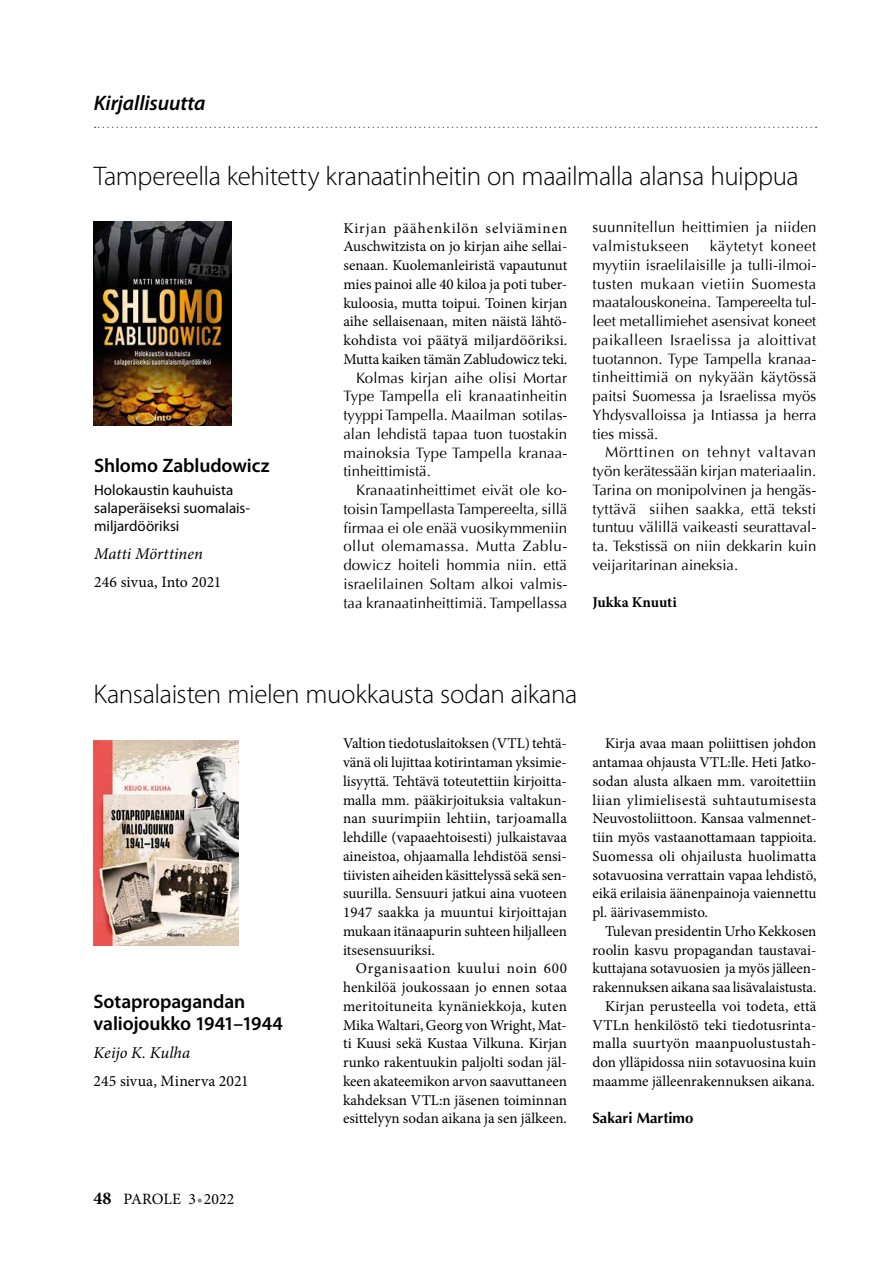
<style>
.page{position:relative;width:893px;height:1263px;background:#fff}
.page>*{position:absolute;margin:0;border:0;box-sizing:border-box;transform-origin:0 0}
.t1{font:300 27px "Myriad Pro";letter-spacing:-.015em;color:#000}
.t2{font:italic 600 21px "Myriad Pro";letter-spacing:-.005em;color:#000}
.t3{font:600 19.5px/22.5px "Myriad Pro";letter-spacing:-.005em;color:#000}
.t4{font:italic 16.5px "Minion Pro";color:#000}
.t5{font:15.75px "Minion Pro";letter-spacing:.005em;color:#000}
.t6{font:15px/18.8px "Minion Pro";color:#000;text-align:justify}
.t7{font:15px/18.8px "Optima";color:#000;text-align:justify}
.t8{font:15px/18.3px "Myriad Pro";color:#000}
.t9{font:700 15px "Optima";color:#000}
.t10{font:700 15px "Minion Pro";letter-spacing:-.005em;color:#000}
.s1{font-weight:700;font-size:18px}
.s2{color:#878787}
</style>
<div class="page">
<svg style="left:95px;top:127px;width:722px;height:1px"></svg>
<img style="left:94px;top:740px;width:145px;height:205px">
<img style="left:94px;top:222px;width:137px;height:203px">
<h2 class="t2" style="left:94px;top:90px;width:113px">Kirjallisuutta</h2>
<h1 class="t1" style="left:94px;top:161px;width:706px">Tampereella kehitetty kranaatinheitin on maailmalla alansa huippua</h1>
<h3 class="t3" style="left:94px;top:454px;width:177px">Shlomo Zabludowicz</h3>
<p class="t8" style="left:94px;top:480px;width:157px">Holokaustin kauhuista salaperäiseksi suomalais&shy;miljardööriksi</p>
<p class="t4" style="left:94px;top:543px;width:110px">Matti Mörttinen</p>
<p class="t5" style="left:94px;top:571px;width:129px">246 sivua, Into 2021</p>
<p class="t6" style="left:343px;top:218px;width:226px">Kirjan päähenkilön selviäminen Auschwitzista on jo kirjan aihe sellai&shy;senaan. Kuolemanleiristä vapautunut mies painoi alle 40 kiloa ja poti tuber&shy;kuloosia, mutta toipui. Toinen kirjan aihe sellaisenaan, miten näistä lähtö&shy;kohdista voi päätyä miljardööriksi.<br>Mutta kaiken tämän Zabludowicz teki.</p>
<p class="t7" style="left:343px;top:368px;width:226px;text-indent:13px">Kolmas kirjan aihe olisi Mortar Type Tampella eli kranaatinheitin tyyppi Tampella. Maailman sotilas&shy;alan lehdistä tapaa tuon tuostakin mainoksia Type Tampella kranaa&shy;tinheittimistä.</p>
<p class="t7" style="left:343px;top:481px;width:226px;text-indent:13px">Kranaatinheittimet eivät ole ko&shy;toisin Tampellasta Tampereelta, sillä firmaa ei ole enää vuosikymmeniin ollut olemamassa. Mutta Zablu&shy;dowicz hoiteli hommia niin. että israelilainen Soltam alkoi valmis&shy;taa kranaatinheittimiä. Tampellassa</p>
<p class="t7" style="left:592px;top:218px;width:226px">suunnitellun heittimien ja niiden valmistukseen</p>
<p class="t7" style="left:592px;top:237px;width:226px;text-indent:117px">käytetyt koneet myytiin israelilaisille ja tulli-ilmoi&shy;tusten mukaan vietiin Suomesta maatalouskoneina. Tampereelta tul&shy;leet metallimiehet asensivat koneet paikalleen Israelissa ja aloittivat tuotannon. Type Tampella kranaa&shy;tinheittimiä on nykyään käytössä paitsi Suomessa ja Israelissa myös Yhdysvalloissa ja Intiassa ja herra ties missä.</p>
<p class="t7" style="left:592px;top:443px;width:225px;text-indent:13px">Mörttinen on tehnyt valtavan työn kerätessään kirjan materiaalin.<br>Tarina on monipolvinen ja hengäs&shy;tyttävä siihen saakka, että teksti tuntuu välillä vaikeasti seurattaval&shy;ta. Tekstissä on niin dekkarin kuin veijaritarinan aineksia.</p>
<p class="t10" style="left:592px;top:592px;width:86px">Jukka Knuuti</p>
<h1 class="t1" style="left:94px;top:679px;width:485px">Kansalaisten mielen muokkausta sodan aikana</h1>
<h3 class="t3" style="left:94px;top:989px;width:191px">Sotapropagandan valiojoukko 1941–1944</h3>
<p class="t4" style="left:94px;top:1041px;width:98px">Keijo K. Kulha</p>
<p class="t5" style="left:94px;top:1070px;width:157px">245 sivua, Minerva 2021</p>
<p class="t6" style="left:343px;top:734px;width:225px">Valtion tiedotuslaitoksen (VTL) tehtä&shy;vänä oli lujittaa kotirintaman yksimie&shy;lisyyttä. Tehtävä toteutettiin kirjoitta&shy;malla mm. pääkirjoituksia valtakun&shy;nan suurimpiin lehtiin, tarjoamalla lehdille (vapaaehtoisesti) julkaistavaa aineistoa, ohjaamalla lehdistöä sensi&shy;tiivisten aiheiden käsittelyssä sekä sen&shy;suurilla. Sensuuri jatkui aina vuoteen 1947 saakka ja muuntui kirjoittajan mukaan itänaapurin suhteen hiljalleen itsesensuuriksi.</p>
<p class="t6" style="left:343px;top:959px;width:225px;text-indent:13px">Organisaation kuului noin 600 henkilöä joukossaan jo ennen sotaa meritoituneita kynäniekkoja, kuten Mika Waltari, Georg von Wright, Mat&shy;ti Kuusi sekä Kustaa Vilkuna. Kirjan runko rakentuukin paljolti sodan jäl&shy;keen akateemikon arvon saavuttaneen kahdeksan VTL:n jäsenen toiminnan esittelyyn sodan aikana ja sen jälkeen.</p>
<p class="t6" style="left:592px;top:734px;width:225px;text-indent:13px">Kirja avaa maan poliittisen johdon antamaa ohjausta VTL:lle. Heti Jatko&shy;sodan alusta alkaen mm. varoitettiin liian ylimielisestä suhtautumisesta Neuvostoliittoon. Kansaa valmennet&shy;tiin myös vastaanottamaan tappioita.<br>Suomessa oli ohjailusta huolimatta sotavuosina verrattain vapaa lehdistö, eikä erilaisia äänenpainoja vaiennettu pl. äärivasemmisto.</p>
<p class="t6" style="left:592px;top:922px;width:225px;text-align:right">Tulevan presidentin Urho Kekkosen roolin kasvu propagandan taustavai&shy;kuttajana sotavuosien ja myös jälleen&shy;rakennuksen aikana saa lisävalaistusta.<br>Kirjan perusteella voi todeta, että VTLn henkilöstö teki tiedotusrinta&shy;malla suurtyön maanpuolustustah&shy;don ylläpidossa niin sotavuosina kuin maamme jälleenrakennuksen aikana.</p>
<p class="t9" style="left:592px;top:1109px;width:102px">Sakari Martimo</p>
<p class="t5" style="left:94px;top:1188px;width:142px"><span class="s1">48</span> PAROLE 3<span class="s2">•</span>2022</p>
</div>
